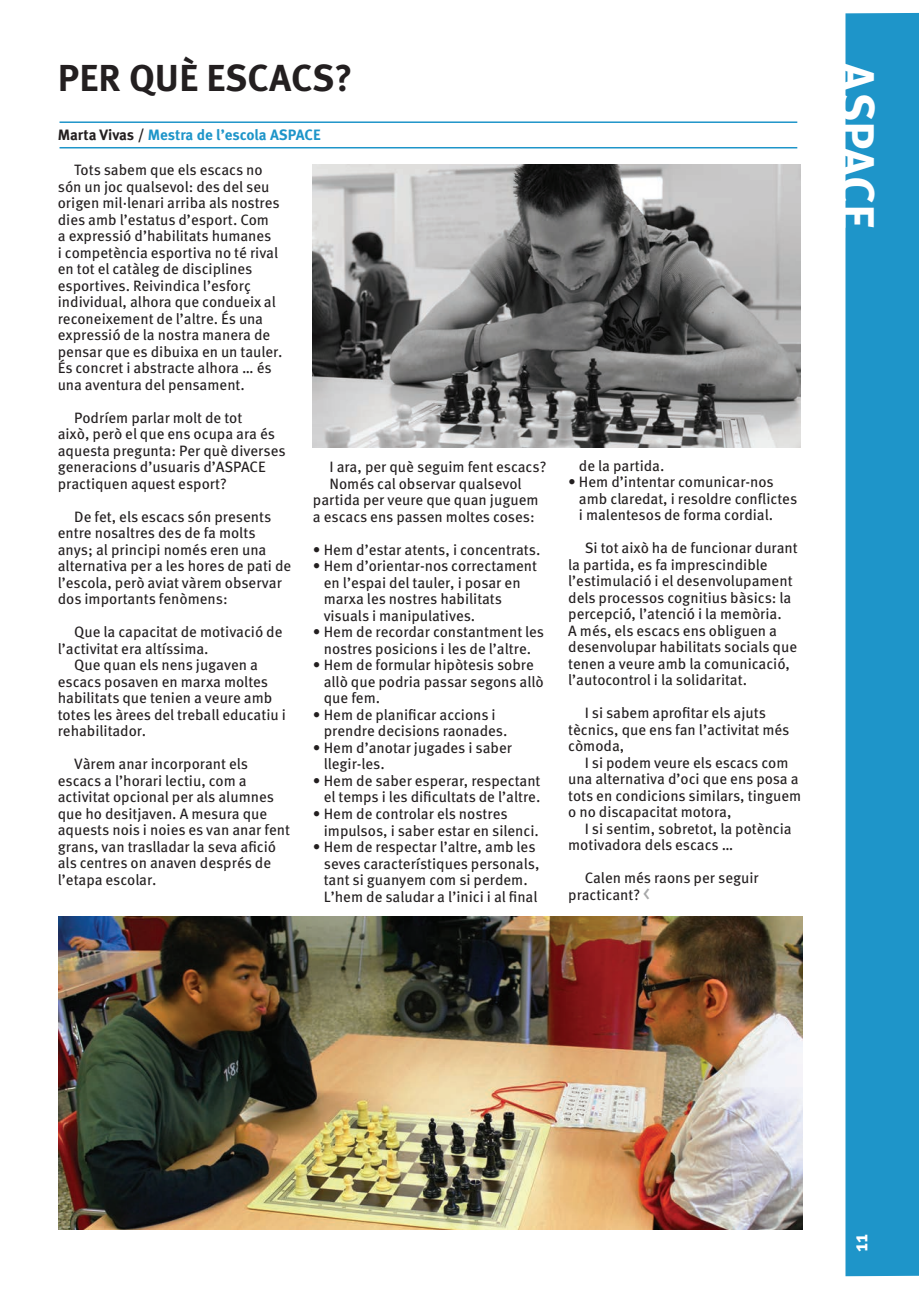
<style>
.page{position:relative;width:919px;height:1289px;background:#fff}
.page>*{position:absolute;margin:0;border:0;box-sizing:border-box;transform-origin:0 0}
.t1{font:700 49.5px "Meta OT";letter-spacing:-.005em;color:#fff}
.t2{font:700 37.5px "Meta OT";color:#231f20}
.t3{font:700 21px "Meta OT";color:#fff}
.t4{font:15px/16.5px "Meta OT";color:#231f20}
.t5{font:700 15px "Meta OT";letter-spacing:-.005em;color:#1e95c9}
.s1{color:#231f20}
.s2{font-size:20.25px;color:#a7a8a9}
</style>
<div class="page">
<img style="left:313px;top:165px;width:487px;height:283px">
<hr style="left:59px;top:121px;width:738px;height:2px;background:#1e95c9">
<hr style="left:59px;top:147px;width:738px;height:1px;background:#1e95c9">
<img style="left:58px;top:916px;width:744px;height:313px">
<div style="left:845px;top:13px;width:73px;height:1263px;background:#1e95c9"></div>
<h2 class="t2" style="left:58px;top:54px;width:296px">PER QUÈ ESCACS?</h2>
<p class="t5" style="left:58px;top:125px;width:264px"><span class="s1">Marta Vivas /</span> Mestra de l’escola ASPACE</p>
<p class="t4" style="left:58px;top:162px;width:226px;text-indent:16px">Tots sabem que els escacs no són un joc qualsevol: des del seu origen mil·lenari arriba als nostres dies amb l’estatus d’esport. Com<br>a expressió d’habilitats humanes<br>i competència esportiva no té rival en tot el catàleg de disciplines esportives. Reivindica l’esforç individual, alhora que condueix al reconeixement de l’altre. És una expressió de la nostra manera de pensar que es dibuixa en un tauler.<br>És concret i abstracte alhora … és una aventura del pensament.</p>
<p class="t4" style="left:58px;top:409px;width:229px;text-indent:16px">Podríem parlar molt de tot<br>això, però el que ens ocupa ara és aquesta pregunta: Per què diverses generacions d’usuaris d’ASPACE practiquen aquest esport?</p>
<p class="t4" style="left:58px;top:508px;width:235px;text-indent:16px">De fet, els escacs són presents entre nosaltres des de fa molts anys; al principi només eren una alternativa per a les hores de pati de l’escola, però aviat vàrem observar dos importants fenòmens:</p>
<p class="t4" style="left:74px;top:624px;width:210px">Que la capacitat de motivació de</p>
<p class="t4" style="left:58px;top:640px;width:152px">l’activitat era altíssima.</p>
<p class="t4" style="left:74px;top:657px;width:185px">Que quan els nens jugaven a</p>
<p class="t4" style="left:58px;top:673px;width:212px">escacs posaven en marxa moltes</p>
<p class="t4" style="left:58px;top:690px;width:216px">habilitats que tenien a veure amb</p>
<p class="t4" style="left:58px;top:706px;width:230px">totes les àrees del treball educatiu i</p>
<p class="t4" style="left:58px;top:723px;width:90px">rehabilitador.</p>
<p class="t4" style="left:58px;top:756px;width:234px;text-indent:16px">Vàrem anar incorporant els escacs a l’horari lectiu, com a activitat opcional per als alumnes que ho desitjaven. A mesura que aquests nois i noies es van anar fent grans, van traslladar la seva afició als centres on anaven després de l’etapa escolar.</p>
<p class="t4" style="left:329px;top:459px;width:218px">I ara, per què seguim fent escacs?</p>
<p class="t4" style="left:329px;top:475px;width:194px">Només cal observar qualsevol</p>
<p class="t4" style="left:313px;top:492px;width:227px">partida per veure que quan juguem</p>
<p class="t4" style="left:313px;top:508px;width:223px">a escacs ens passen moltes coses:</p>
<p class="t4" style="left:313px;top:541px;width:229px">• Hem d’estar atents, i concentrats.</p>
<p class="t4" style="left:324px;top:558px;width:215px;text-indent:-11px">• Hem d’orientar-nos correctament en l’espai del tauler, i posar en marxa les nostres habilitats visuals i manipulatives.</p>
<p class="t4" style="left:313px;top:624px;width:233px;text-align:center">• Hem de recordar constantment les nostres posicions i les de l’altre.</p>
<p class="t4" style="left:324px;top:657px;width:221px;text-indent:-11px">• Hem de formular hipòtesis sobre allò que podria passar segons allò que fem.</p>
<p class="t4" style="left:324px;top:706px;width:185px;text-indent:-11px">• Hem de planificar accions i prendre decisions raonades.</p>
<p class="t4" style="left:324px;top:739px;width:190px;text-indent:-11px">• Hem d’anotar jugades i saber llegir-les.</p>
<p class="t4" style="left:313px;top:772px;width:229px;text-align:right">• Hem de saber esperar, respectant el temps i les dificultats de l’altre.</p>
<p class="t4" style="left:324px;top:805px;width:216px;text-indent:-11px">• Hem de controlar els nostres impulsos, i saber estar en silenci.</p>
<p class="t4" style="left:324px;top:838px;width:217px;text-indent:-11px">• Hem de respectar l’altre, amb les seves característiques personals, tant si guanyem com si perdem.<br>L’hem de saludar a l’inici i al final</p>
<p class="t4" style="left:579px;top:457px;width:87px">de la partida.</p>
<p class="t4" style="left:579px;top:474px;width:220px;text-indent:-11px">• Hem d’intentar comunicar-nos amb claredat, i resoldre conflictes i malentesos de forma cordial.</p>
<p class="t4" style="left:568px;top:540px;width:231px;text-indent:16px">Si tot això ha de funcionar durant la partida, es fa imprescindible l’estimulació i el desenvolupament dels processos cognitius bàsics: la percepció, l’atenció i la memòria.<br>A més, els escacs ens obliguen a desenvolupar habilitats socials que tenen a veure amb la comunicació, l’autocontrol i la solidaritat.</p>
<p class="t4" style="left:568px;top:705px;width:223px;text-indent:16px">I si sabem aprofitar els ajuts tècnics, que ens fan l’activitat més còmoda,</p>
<p class="t4" style="left:568px;top:754px;width:235px;text-indent:16px">I si podem veure els escacs com una alternativa d’oci que ens posa a tots en condicions similars, tinguem o no discapacitat motora,</p>
<p class="t4" style="left:568px;top:820px;width:225px;text-indent:16px">I si sentim, sobretot, la potència motivadora dels escacs …</p>
<p class="t4" style="left:568px;top:870px;width:192px;text-indent:16px">Calen més raons per seguir practicant? <span class="s2">&lt;</span></p>
<h1 class="t1" style="left:888px;top:62px;width:168px;rotate:90deg">ASPACE</h1>
<h3 class="t3" style="left:846px;top:1252px;width:20px;rotate:-90deg">11</h3>
<h3 class="t3" style="left:887px;top:1236px;width:13px;rotate:90deg">9</h3>
</div>
